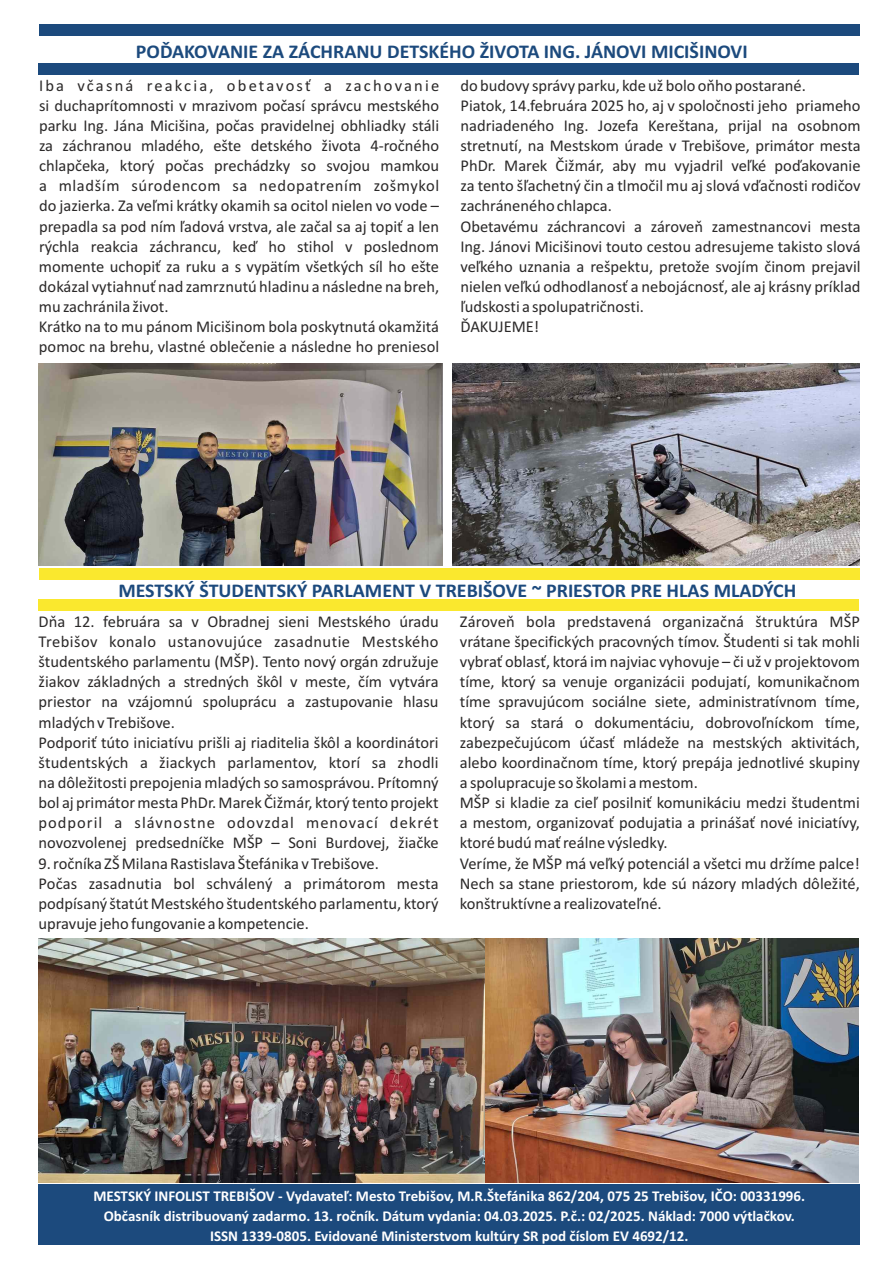
<style>
.page{position:relative;width:893px;height:1263px;background:#fff}
.page>*{position:absolute;margin:0;border:0;box-sizing:border-box;transform-origin:0 0}
.t1{font:700 19.5px "Calibri";color:#1c4a7d}
.t2{font:16.5px "Calibri";color:#2b2929}
.t3{font:16.5px "Calibri";letter-spacing:.03em;color:#2b2929}
.t4{font:16.5px "Calibri";letter-spacing:.06em;color:#2b2929}
.t5{font:16.5px "Calibri";letter-spacing:.04em;color:#2b2929}
.t6{font:16.5px "Calibri";letter-spacing:.13em;color:#2b2929}
.t7{font:700 15px/20.1px "Calibri";color:#fff;text-align:center}
</style>
<div class="page">
<div style="left:38px;top:1184px;width:821px;height:60px;background:#1c4a7d"></div>
<div style="left:39px;top:25px;width:820px;height:11px;background:#1c4a7d"></div>
<div style="left:38px;top:64px;width:821px;height:11px;background:#1c4a7d"></div>
<img style="left:38px;top:363px;width:404px;height:203px">
<img style="left:452px;top:363px;width:407px;height:202px">
<div style="left:39px;top:568px;width:820px;height:12px;background:#fae82e"></div>
<div style="left:38px;top:599px;width:821px;height:12px;background:#fae82e"></div>
<img style="left:38px;top:939px;width:821px;height:244px">
<p class="t1" style="left:136px;top:44px;width:613px">POĎAKOVANIE ZA ZÁCHRANU DETSKÉHO ŽIVOTA ING. JÁNOVI MICIŠINOVI</p>
<p class="t6" style="left:39px;top:78px;width:402px">Iba včasná reakcia, obetavosť a zachovanie</p>
<p class="t2" style="left:460px;top:78px;width:347px">do budovy správy parku, kde už bolo oňho postarané.</p>
<p class="t2" style="left:39px;top:98px;width:402px">si duchaprítomnosti v mrazivom počasí správcu mestského</p>
<p class="t2" style="left:460px;top:98px;width:402px">Piatok, 14.februára 2025 ho, aj v spoločnosti jeho priameho</p>
<p class="t2" style="left:39px;top:119px;width:402px">parku Ing. Jána Micišina, počas pravidelnej obhliadky stáli</p>
<p class="t2" style="left:460px;top:119px;width:402px">nadriadeného Ing. Jozefa Kereštana, prijal na osobnom</p>
<p class="t2" style="left:39px;top:139px;width:402px">za záchranou mladého, ešte detského života 4-ročného</p>
<p class="t2" style="left:460px;top:139px;width:402px">stretnutí, na Mestskom úrade v Trebišove, primátor mesta</p>
<p class="t2" style="left:39px;top:159px;width:402px">chlapčeka, ktorý počas prechádzky so svojou mamkou</p>
<p class="t2" style="left:460px;top:159px;width:402px">PhDr. Marek Čižmár, aby mu vyjadril veľké poďakovanie</p>
<p class="t5" style="left:39px;top:179px;width:402px">a mladším súrodencom sa nedopatrením zošmykol</p>
<p class="t2" style="left:460px;top:179px;width:402px">za tento šľachetný čin a tlmočil mu aj slová vďačnosti rodičov</p>
<p class="t2" style="left:39px;top:199px;width:402px">do jazierka. Za veľmi krátky okamih sa ocitol nielen vo vode –</p>
<p class="t2" style="left:460px;top:199px;width:153px">zachráneného chlapca.</p>
<p class="t2" style="left:39px;top:219px;width:402px">prepadla sa pod ním ľadová vrstva, ale začal sa aj topiť a len</p>
<p class="t2" style="left:460px;top:219px;width:402px">Obetavému záchrancovi a zároveň zamestnancovi mesta</p>
<p class="t2" style="left:39px;top:239px;width:401px">rýchla reakcia záchrancu, keď ho stihol v poslednom</p>
<p class="t2" style="left:460px;top:239px;width:402px">Ing. Jánovi Micišinovi touto cestou adresujeme takisto slová</p>
<p class="t2" style="left:39px;top:259px;width:402px">momente uchopiť za ruku a s vypätím všetkých síl ho ešte</p>
<p class="t2" style="left:460px;top:259px;width:402px">veľkého uznania a rešpektu, pretože svojím činom prejavil</p>
<p class="t2" style="left:39px;top:280px;width:402px">dokázal vytiahnuť nad zamrznutú hladinu a následne na breh,</p>
<p class="t2" style="left:460px;top:280px;width:402px">nielen veľkú odhodlanosť a nebojácnosť, ale aj krásny príklad</p>
<p class="t2" style="left:39px;top:300px;width:131px">mu zachránila život.</p>
<p class="t2" style="left:460px;top:300px;width:185px">ľudskosti a spolupatričnosti.</p>
<p class="t2" style="left:39px;top:320px;width:402px">Krátko na to mu pánom Micišinom bola poskytnutá okamžitá</p>
<p class="t2" style="left:460px;top:320px;width:80px">ĎAKUJEME!</p>
<p class="t2" style="left:39px;top:340px;width:402px">pomoc na brehu, vlastné oblečenie a následne ho preniesol</p>
<p class="t1" style="left:118px;top:582px;width:679px">MESTSKÝ ŠTUDENTSKÝ PARLAMENT V TREBIŠOVE ~ PRIESTOR PRE HLAS MLADÝCH</p>
<p class="t2" style="left:39px;top:614px;width:401px">Dňa 12. februára sa v Obradnej sieni Mestského úradu</p>
<p class="t2" style="left:460px;top:614px;width:401px">Zároveň bola predstavená organizačná štruktúra MŠP</p>
<p class="t3" style="left:39px;top:635px;width:401px">Trebišov konalo ustanovujúce zasadnutie Mestského</p>
<p class="t2" style="left:460px;top:635px;width:402px">vrátane špecifických pracovných tímov. Študenti si tak mohli</p>
<p class="t2" style="left:39px;top:655px;width:401px">študentského parlamentu (MŠP). Tento nový orgán združuje</p>
<p class="t2" style="left:460px;top:655px;width:401px">vybrať oblasť, ktorá im najviac vyhovuje – či už v projektovom</p>
<p class="t2" style="left:39px;top:675px;width:401px">žiakov základných a stredných škôl v meste, čím vytvára</p>
<p class="t2" style="left:460px;top:675px;width:401px">tíme, ktorý sa venuje organizácii podujatí, komunikačnom</p>
<p class="t2" style="left:39px;top:695px;width:401px">priestor na vzájomnú spoluprácu a zastupovanie hlasu</p>
<p class="t2" style="left:460px;top:695px;width:402px">tíme spravujúcom sociálne siete, administratívnom tíme,</p>
<p class="t2" style="left:39px;top:715px;width:138px">mladých v Trebišove.</p>
<p class="t2" style="left:460px;top:715px;width:402px">ktorý sa stará o dokumentáciu, dobrovoľníckom tíme,</p>
<p class="t2" style="left:39px;top:735px;width:402px">Podporiť túto iniciatívu prišli aj riaditelia škôl a koordinátori</p>
<p class="t2" style="left:460px;top:735px;width:402px">zabezpečujúcom účasť mládeže na mestských aktivitách,</p>
<p class="t2" style="left:39px;top:755px;width:401px">študentských a žiackych parlamentov, ktorí sa zhodli</p>
<p class="t2" style="left:460px;top:755px;width:402px">alebo koordinačnom tíme, ktorý prepája jednotlivé skupiny</p>
<p class="t2" style="left:39px;top:776px;width:402px">na dôležitosti prepojenia mladých so samosprávou. Prítomný</p>
<p class="t2" style="left:460px;top:776px;width:240px">a spolupracuje so školami a mestom.</p>
<p class="t2" style="left:39px;top:796px;width:401px">bol aj primátor mesta PhDr. Marek Čižmár, ktorý tento projekt</p>
<p class="t2" style="left:460px;top:796px;width:402px">MŠP si kladie za cieľ posilniť komunikáciu medzi študentmi</p>
<p class="t4" style="left:39px;top:816px;width:401px">podporil a slávnostne odovzdal menovací dekrét</p>
<p class="t2" style="left:460px;top:816px;width:402px">a mestom, organizovať podujatia a prinášať nové iniciatívy,</p>
<p class="t2" style="left:39px;top:836px;width:402px">novozvolenej predsedníčke MŠP – Soni Burdovej, žiačke</p>
<p class="t2" style="left:460px;top:836px;width:209px">ktoré budú mať reálne výsledky.</p>
<p class="t2" style="left:39px;top:856px;width:342px">9. ročníka ZŠ Milana Rastislava Štefánika v Trebišove.</p>
<p class="t2" style="left:460px;top:856px;width:402px">Veríme, že MŠP má veľký potenciál a všetci mu držíme palce!</p>
<p class="t2" style="left:39px;top:876px;width:402px">Počas zasadnutia bol schválený a primátorom mesta</p>
<p class="t2" style="left:460px;top:876px;width:402px">Nech sa stane priestorom, kde sú názory mladých dôležité,</p>
<p class="t2" style="left:39px;top:896px;width:401px">podpísaný štatút Mestského študentského parlamentu, ktorý</p>
<p class="t2" style="left:460px;top:896px;width:203px">konštruktívne a realizovateľné.</p>
<p class="t2" style="left:39px;top:916px;width:272px">upravuje jeho fungovanie a kompetencie.</p>
<p class="t7" style="left:93px;top:1187px;width:713px">MESTSKÝ INFOLIST TREBIŠOV - Vydavateľ: Mesto Trebišov, M.R.Štefánika 862/204, 075 25 Trebišov, IČO: 00331996.<br>Občasník distribuovaný zadarmo. 13. ročník. Dátum vydania: 04.03.2025. P.č.: 02/2025. Náklad: 7000 výtlačkov.<br>ISSN 1339-0805. Evidované Ministerstvom kultúry SR pod číslom EV 4692/12.</p>
</div>
